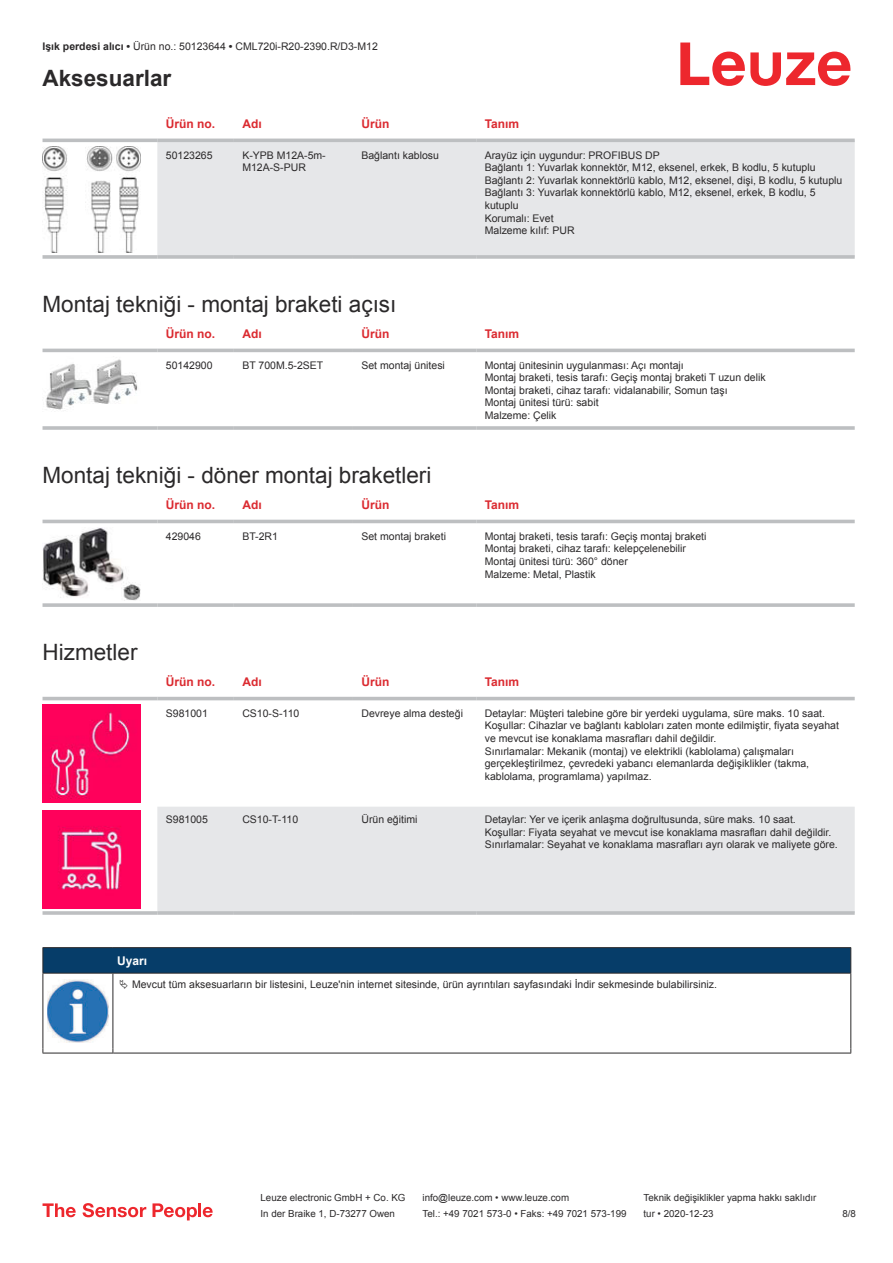
<style>
.page{position:relative;width:893px;height:1263px;background:#fff}
.page>*{position:absolute;margin:0;border:0;box-sizing:border-box;transform-origin:0 0}
.t1{font:22.5px "Arial";color:#2b292a}
.t2{font:700 22.5px "Arial";color:#2b292a}
.t3{font:700 12px "Arial";color:#db2a30}
.t4{font:700 12px "Arial";color:#fff}
.t5{font:10.5px/12.6px "Arial";color:#2b292a}
.t6{font:9.75px "Arial";color:#2b292a}
.s1{font-weight:700}
</style>
<div class="page">
<svg style="left:680px;top:43px;width:170px;height:43px"></svg>
<svg style="left:43px;top:138px;width:812px;height:26px;fill:#e1e2e3"></svg>
<div style="left:157px;top:142px;width:698px;height:113px;background:#e6e7e9"></div>
<hr style="left:43px;top:139px;width:114px;height:3px;background:#bdbfc1">
<hr style="left:157px;top:139px;width:77px;height:3px;background:#bdbfc1">
<hr style="left:234px;top:139px;width:119px;height:3px;background:#bdbfc1">
<hr style="left:353px;top:139px;width:123px;height:3px;background:#bdbfc1">
<hr style="left:476px;top:139px;width:379px;height:3px;background:#bdbfc1">
<svg style="left:43px;top:255px;width:114px;height:4px"></svg>
<hr style="left:157px;top:255px;width:77px;height:4px;background:#bdbfc1">
<svg style="left:234px;top:255px;width:119px;height:4px"></svg>
<svg style="left:353px;top:255px;width:123px;height:4px"></svg>
<hr style="left:476px;top:255px;width:379px;height:4px;background:#bdbfc1">
<img style="left:43px;top:146px;width:97px;height:107px">
<svg style="left:43px;top:348px;width:812px;height:5px;fill:#efeff0"></svg>
<hr style="left:43px;top:349px;width:114px;height:3px;background:#bdbfc1">
<hr style="left:157px;top:349px;width:77px;height:3px;background:#bdbfc1">
<hr style="left:234px;top:349px;width:119px;height:3px;background:#bdbfc1">
<hr style="left:353px;top:349px;width:123px;height:3px;background:#bdbfc1">
<hr style="left:476px;top:349px;width:379px;height:3px;background:#bdbfc1">
<hr style="left:43px;top:426px;width:114px;height:4px;background:#c3c5c7">
<svg style="left:157px;top:426px;width:77px;height:4px"></svg>
<hr style="left:234px;top:426px;width:119px;height:4px;background:#c4c6c8">
<hr style="left:353px;top:426px;width:123px;height:4px;background:#c3c5c7">
<svg style="left:476px;top:426px;width:379px;height:4px;background:#c3c5c7"></svg>
<img style="left:46px;top:359px;width:92px;height:51px">
<svg style="left:43px;top:519px;width:812px;height:75px"></svg>
<hr style="left:43px;top:520px;width:114px;height:3px;background:#bdbfc1">
<hr style="left:157px;top:520px;width:77px;height:3px;background:#bdbfc1">
<hr style="left:234px;top:520px;width:119px;height:3px;background:#bdbfc1">
<hr style="left:353px;top:520px;width:123px;height:3px;background:#bdbfc1">
<hr style="left:476px;top:520px;width:379px;height:3px;background:#bdbfc1">
<svg style="left:43px;top:603px;width:114px;height:4px"></svg>
<svg style="left:157px;top:603px;width:77px;height:4px"></svg>
<svg style="left:234px;top:603px;width:119px;height:4px"></svg>
<svg style="left:353px;top:603px;width:123px;height:4px"></svg>
<svg style="left:476px;top:603px;width:379px;height:4px;background:#c3c5c7"></svg>
<img style="left:43px;top:527px;width:97px;height:74px">
<svg style="left:43px;top:696px;width:812px;height:213px"></svg>
<div style="left:157px;top:807px;width:698px;height:104px;background:#e6e7e9"></div>
<hr style="left:43px;top:697px;width:114px;height:3px;background:#bdbfc1">
<hr style="left:157px;top:697px;width:77px;height:3px;background:#bdbfc1">
<hr style="left:234px;top:697px;width:119px;height:3px;background:#bdbfc1">
<hr style="left:353px;top:697px;width:123px;height:3px;background:#bdbfc1">
<hr style="left:476px;top:697px;width:379px;height:3px;background:#bdbfc1">
<hr style="left:43px;top:911px;width:114px;height:4px;background:#c3c5c7">
<hr style="left:157px;top:911px;width:77px;height:4px;background:#c5c7c9">
<hr style="left:234px;top:911px;width:119px;height:4px;background:#bdbfc1">
<hr style="left:353px;top:911px;width:123px;height:4px;background:#bdbfc1">
<hr style="left:476px;top:911px;width:379px;height:4px;background:#c5c7c9">
<img style="left:43px;top:705px;width:97px;height:97px">
<img style="left:43px;top:811px;width:97px;height:98px">
<svg style="left:44px;top:974px;width:806px;height:79px"></svg>
<hr style="left:43px;top:947px;width:70px;height:1px;background:#2b292a">
<hr style="left:43px;top:973px;width:70px;height:1px;background:#2b292a">
<hr style="left:113px;top:947px;width:738px;height:1px;background:#2b292a">
<svg style="left:43px;top:948px;width:808px;height:25px;background:#063c67"></svg>
<hr style="left:113px;top:973px;width:738px;height:1px;background:#2b292a">
<hr style="left:43px;top:973px;width:1px;height:75px;background:#2b292a">
<hr style="left:113px;top:973px;width:1px;height:75px;background:#2b292a">
<hr style="left:850px;top:973px;width:1px;height:75px;background:#2b292a">
<hr style="left:43px;top:1053px;width:70px;height:1px;background:#2b292a">
<hr style="left:113px;top:1053px;width:738px;height:1px;background:#2b292a">
<img style="left:47px;top:979px;width:61px;height:63px">
<div style="left:115px;top:974px;width:734px;height:20px;background:#fff"></div>
<svg style="left:43px;top:1203px;width:33px;height:14px"></svg>
<svg style="left:83px;top:1203px;width:63px;height:14px"></svg>
<svg style="left:153px;top:1203px;width:44px;height:17px"></svg>
<hr style="left:198px;top:1203px;width:3px;height:14px;background:#ed272d">
<svg style="left:203px;top:1207px;width:10px;height:10px"></svg>
<p class="t5" style="left:43px;top:41px;width:337px"><span class="s1">Işık perdesi alıcı •</span> Ürün no.: 50123644 <span class="s1">•</span> CML720i-R20-2390.R/D3-M12</p>
<h1 class="t2" style="left:43px;top:63px;width:130px">Aksesuarlar</h1>
<p class="t3" style="left:166px;top:115px;width:51px">Ürün no.</p>
<p class="t3" style="left:242px;top:115px;width:21px">Adı</p>
<p class="t3" style="left:361px;top:119px;width:29px">Ürün</p>
<p class="t3" style="left:485px;top:115px;width:36px">Tanım</p>
<p class="t5" style="left:166px;top:150px;width:48px">50123265</p>
<p class="t5" style="left:242px;top:148px;width:85px">K-YPB M12A-5m-<br>M12A-S-PUR</p>
<p class="t5" style="left:361px;top:148px;width:79px">Bağlantı kablosu</p>
<p class="t5" style="left:485px;top:148px;width:359px">Arayüz için uygundur: PROFIBUS DP<br>Bağlantı 1: Yuvarlak konnektör, M12, eksenel, erkek, B kodlu, 5 kutuplu Bağlantı 2: Yuvarlak konnektörlü kablo, M12, eksenel, dişi, B kodlu, 5 kutuplu Bağlantı 3: Yuvarlak konnektörlü kablo, M12, eksenel, erkek, B kodlu, 5 kutuplu<br>Korumalı: Evet<br>Malzeme kılıf: PUR</p>
<h1 class="t1" style="left:43px;top:288px;width:355px">Montaj tekniği - montaj braketi açısı</h1>
<p class="t3" style="left:166px;top:325px;width:51px">Ürün no.</p>
<p class="t3" style="left:242px;top:325px;width:21px">Adı</p>
<p class="t3" style="left:361px;top:329px;width:29px">Ürün</p>
<p class="t3" style="left:485px;top:325px;width:36px">Tanım</p>
<p class="t5" style="left:166px;top:360px;width:48px">50142900</p>
<p class="t5" style="left:242px;top:360px;width:82px">BT 700M.5-2SET</p>
<p class="t5" style="left:361px;top:359px;width:85px">Set montaj ünitesi</p>
<p class="t5" style="left:485px;top:359px;width:282px">Montaj ünitesinin uygulanması: Açı montajı<br>Montaj braketi, tesis tarafı: Geçiş montaj braketi T uzun delik Montaj braketi, cihaz tarafı: vidalanabilir, Somun taşı<br>Montaj ünitesi türü: sabit<br>Malzeme: Çelik</p>
<h1 class="t1" style="left:43px;top:459px;width:390px">Montaj tekniği - döner montaj braketleri</h1>
<p class="t3" style="left:166px;top:496px;width:51px">Ürün no.</p>
<p class="t3" style="left:242px;top:496px;width:21px">Adı</p>
<p class="t3" style="left:361px;top:500px;width:29px">Ürün</p>
<p class="t3" style="left:485px;top:496px;width:36px">Tanım</p>
<p class="t5" style="left:166px;top:531px;width:37px">429046</p>
<p class="t5" style="left:242px;top:531px;width:37px">BT-2R1</p>
<p class="t5" style="left:361px;top:530px;width:86px">Set montaj braketi</p>
<p class="t5" style="left:485px;top:530px;width:223px">Montaj braketi, tesis tarafı: Geçiş montaj braketi Montaj braketi, cihaz tarafı: kelepçelenebilir Montaj ünitesi türü: 360° döner<br>Malzeme: Metal, Plastik</p>
<h1 class="t1" style="left:43px;top:636px;width:96px">Hizmetler</h1>
<p class="t3" style="left:166px;top:673px;width:51px">Ürün no.</p>
<p class="t3" style="left:242px;top:673px;width:21px">Adı</p>
<p class="t3" style="left:361px;top:677px;width:29px">Ürün</p>
<p class="t3" style="left:485px;top:673px;width:36px">Tanım</p>
<p class="t5" style="left:166px;top:708px;width:44px">S981001</p>
<p class="t5" style="left:242px;top:708px;width:58px">CS10-S-110</p>
<p class="t5" style="left:361px;top:707px;width:103px">Devreye alma desteği</p>
<p class="t5" style="left:485px;top:707px;width:356px">Detaylar: Müşteri talebine göre bir yerdeki uygulama, süre maks. 10 saat.<br>Koşullar: Cihazlar ve bağlantı kabloları zaten monte edilmiştir, fiyata seyahat ve mevcut ise konaklama masrafları dahil değildir.<br>Sınırlamalar: Mekanik (montaj) ve elektrikli (kablolama) çalışmaları gerçekleştirilmez, çevredeki yabancı elemanlarda değişiklikler (takma, kablolama, programlama) yapılmaz.</p>
<p class="t5" style="left:166px;top:814px;width:44px">S981005</p>
<p class="t5" style="left:242px;top:814px;width:57px">CS10-T-110</p>
<p class="t5" style="left:361px;top:813px;width:58px">Ürün eğitimi</p>
<p class="t5" style="left:485px;top:813px;width:355px">Detaylar: Yer ve içerik anlaşma doğrultusunda, süre maks. 10 saat.<br>Koşullar: Fiyata seyahat ve mevcut ise konaklama masrafları dahil değildir.<br>Sınırlamalar: Seyahat ve konaklama masrafları ayrı olarak ve maliyete göre.</p>
<p class="t4" style="left:117px;top:952px;width:32px">Uyarı</p>
<p class="t5" style="left:132px;top:978px;width:586px">Mevcut tüm aksesuarların bir listesini, Leuze'nin internet sitesinde, ürün ayrıntıları sayfasındaki İndir sekmesinde bulabilirsiniz.</p>
<p class="t6" style="left:261px;top:1191px;width:146px">Leuze electronic GmbH + Co. KG</p>
<p class="t6" style="left:423px;top:1191px;width:148px">info@leuze.com • www.leuze.com</p>
<p class="t6" style="left:644px;top:1191px;width:174px">Teknik değişiklikler yapma hakkı saklıdır</p>
<p class="t6" style="left:261px;top:1207px;width:136px">In der Braike 1, D-73277 Owen</p>
<p class="t6" style="left:423px;top:1207px;width:205px">Tel.: +49 7021 573-0 • Faks: +49 7021 573-199</p>
<p class="t6" style="left:644px;top:1207px;width:72px">tur • 2020-12-23</p>
<p class="t6" style="left:842px;top:1210px;width:15px">8 /8</p>
</div>
